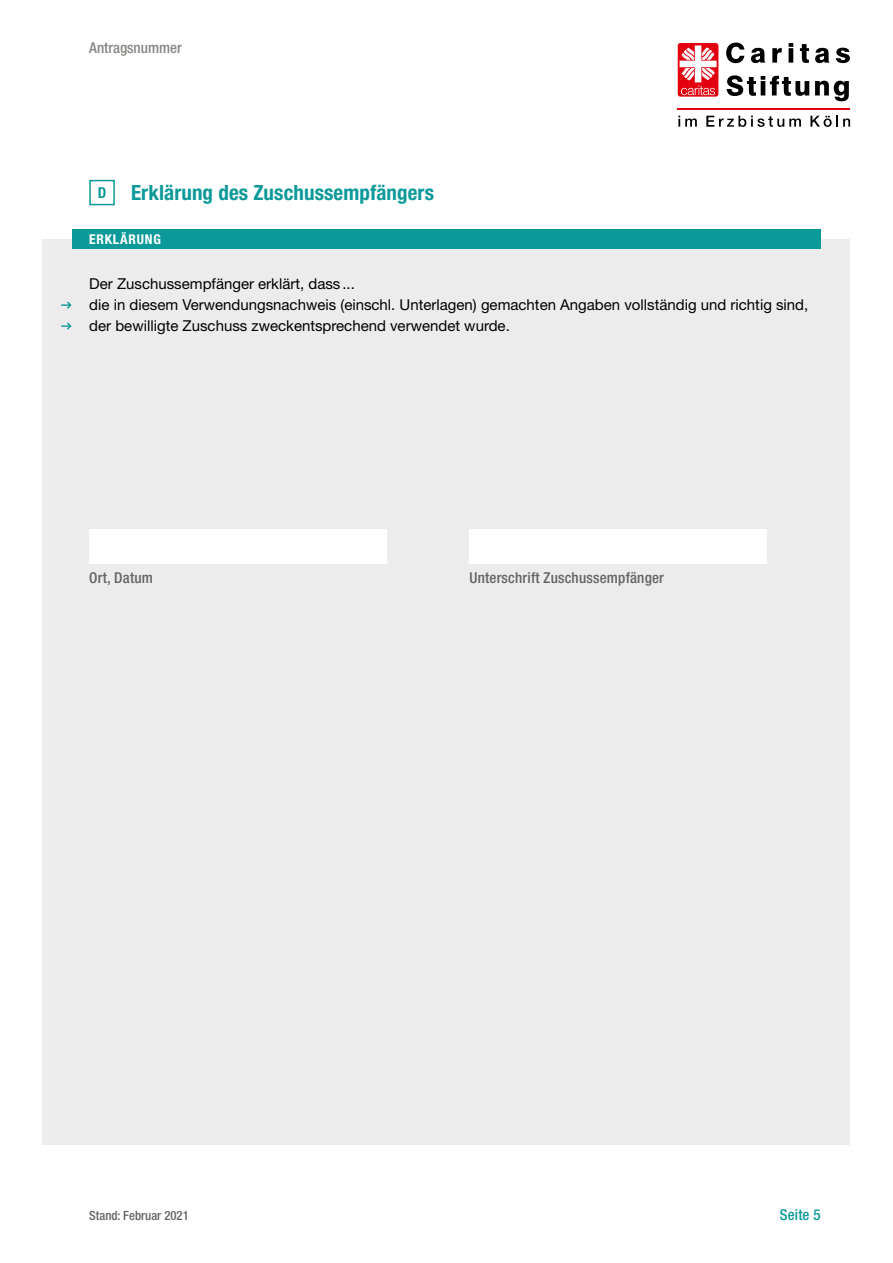
<style>
.page{position:relative;width:893px;height:1263px;background:#fff}
.page>*{position:absolute;margin:0;border:0;box-sizing:border-box;transform-origin:0 0}
.t1{font:700 condensed 21px "Helvetica Neue LT Std";letter-spacing:.005em;color:#0c999a}
.t2{font:15px/21px "Helvetica Neue LT Std";color:#000}
.t3{font:500 condensed 15px "Helvetica Neue LT Std";letter-spacing:.015em;color:#636360}
.t4{font:500 condensed 15px "Helvetica Neue LT Std";color:#878683}
.t5{font:500 condensed 15px "Helvetica Neue LT Std";letter-spacing:.01em;color:#0c999a}
.t6{font:700 condensed 13.5px "Helvetica Neue LT Std";letter-spacing:.06em;color:#fff}
.t7{font:500 condensed 12.75px "Helvetica Neue LT Std";color:#636360}
</style>
<div class="page">
<svg style="left:678px;top:43px;width:40px;height:54px"></svg>
<svg style="left:680px;top:45px;width:37px;height:50px"></svg>
<svg style="left:726px;top:43px;width:18px;height:20px"></svg>
<svg style="left:751px;top:48px;width:14px;height:15px"></svg>
<svg style="left:772px;top:48px;width:10px;height:15px"></svg>
<svg style="left:789px;top:43px;width:4px;height:20px"></svg>
<svg style="left:800px;top:44px;width:9px;height:19px"></svg>
<svg style="left:815px;top:48px;width:14px;height:15px"></svg>
<svg style="left:836px;top:48px;width:14px;height:15px"></svg>
<svg style="left:727px;top:75px;width:82px;height:21px"></svg>
<svg style="left:815px;top:81px;width:34px;height:20px"></svg>
<svg style="left:678px;top:116px;width:19px;height:11px"></svg>
<svg style="left:706px;top:116px;width:95px;height:11px"></svg>
<svg style="left:810px;top:116px;width:40px;height:11px"></svg>
<hr style="left:678px;top:108px;width:172px;height:1px;background:#e3000f">
<div style="left:89px;top:180px;width:26px;height:25px;border:2px solid #0c999a"></div>
<svg style="left:99px;top:187px;width:7px;height:11px"></svg>
<div style="left:43px;top:239px;width:807px;height:906px;background:#ececed"></div>
<div style="left:72px;top:230px;width:749px;height:19px;background:#0c999a"></div>
<div style="left:89px;top:529px;width:298px;height:34px;background:#fff"></div>
<div style="left:469px;top:529px;width:297px;height:34px;background:#fff"></div>
<svg style="left:61px;top:322px;width:11px;height:8px"></svg>
<svg style="left:61px;top:301px;width:11px;height:8px"></svg>
<p class="t4" style="left:89px;top:39px;width:94px">Antragsnummer</p>
<h1 class="t1" style="left:131px;top:180px;width:304px">Erklärung des Zuschussempfängers</h1>
<p class="t6" style="left:89px;top:231px;width:73px">ERKLÄRUNG</p>
<p class="t2" style="left:89px;top:273px;width:721px">Der Zuschussempfänger erklärt, dass...<br>die in diesem Verwendungsnachweis (einschl. Unterlagen) gemachten Angaben vollständig und richtig sind, der bewilligte Zuschuss zweckentsprechend verwendet wurde.</p>
<p class="t3" style="left:89px;top:569px;width:65px">Ort, Datum</p>
<p class="t3" style="left:469px;top:569px;width:196px">Unterschrift Zuschussempfänger</p>
<p class="t7" style="left:89px;top:1208px;width:101px">Stand: Februar 2021</p>
<p class="t5" style="left:780px;top:1206px;width:42px">Seite 5</p>
</div>
